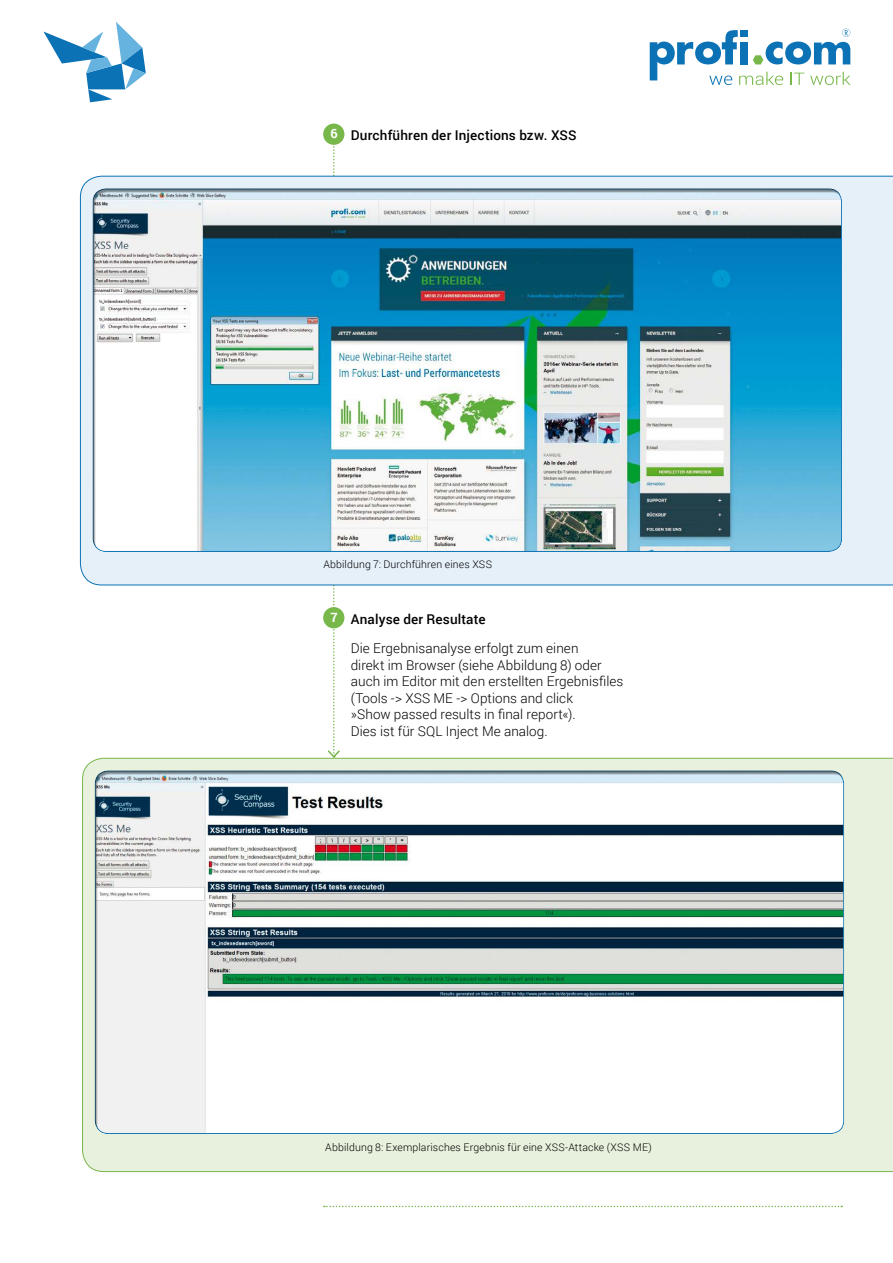
<style>
.page{position:relative;width:893px;height:1263px;background:#fff}
.page>*{position:absolute;margin:0;border:0;box-sizing:border-box;transform-origin:0 0}
.t1{font:300 13.5px/16.5px "Roboto";letter-spacing:.005em;color:#000}
.t2{font:500 13.5px "Roboto";letter-spacing:.015em;color:#000}
.t3{font:300 10.5px "Roboto";letter-spacing:.015em;color:#000}
.s1{font-weight:700;font-size:12.75px;color:#fff}
.s2{font-weight:500}
</style>
<div class="page">
<svg style="left:326px;top:142px;width:15px;height:616px"></svg>
<svg style="left:650px;top:29px;width:200px;height:56px"></svg>
<svg style="left:43px;top:22px;width:103px;height:80px"></svg>
<div style="left:82px;top:758px;width:811px;height:414px;background:#e8f1de"></div>
<div style="left:80px;top:176px;width:813px;height:409px;background:#e6f0f9"></div>
<div style="left:323px;top:607px;width:21px;height:21px;background:#78b74a;border-radius:50%"></div>
<div style="left:323px;top:124px;width:21px;height:21px;background:#78b74a;border-radius:50%"></div>
<div style="left:92px;top:188px;width:750px;height:364px;background:#000;opacity:.45"></div>
<div style="left:95px;top:770px;width:750px;height:364px;background:#000;opacity:.45"></div>
<svg style="left:324px;top:1206px;width:518px;height:1px"></svg>
<p class="t2" style="left:330px;top:126px;width:248px"><span class="s1">6</span> Durchführen der Injections bzw. XSS</p>
<p class="t3" style="left:323px;top:557px;width:170px">Abbildung 7: Durchführen eines XSS</p>
<p class="t1" style="left:351px;top:604px;width:229px;line-height:29.2px;text-indent:-20px"><span class="s1">7</span> <span class="s2">Analyse der Resultate<br></span>Die Ergebnisanalyse erfolgt zum einen</p>
<p class="t1" style="left:351px;top:656px;width:274px">direkt im Browser (siehe Abbildung 8) oder auch im Editor mit den erstellten Ergebnisfiles (Tools -&gt; XSS ME -&gt; Options and click<br>»Show passed results in final report«).<br>Dies ist für SQL Inject Me analog.</p>
<p class="t3" style="left:325px;top:1140px;width:328px">Abbildung 8: Exemplarisches Ergebnis für eine XSS-Attacke (XSS ME)</p>
</div>
